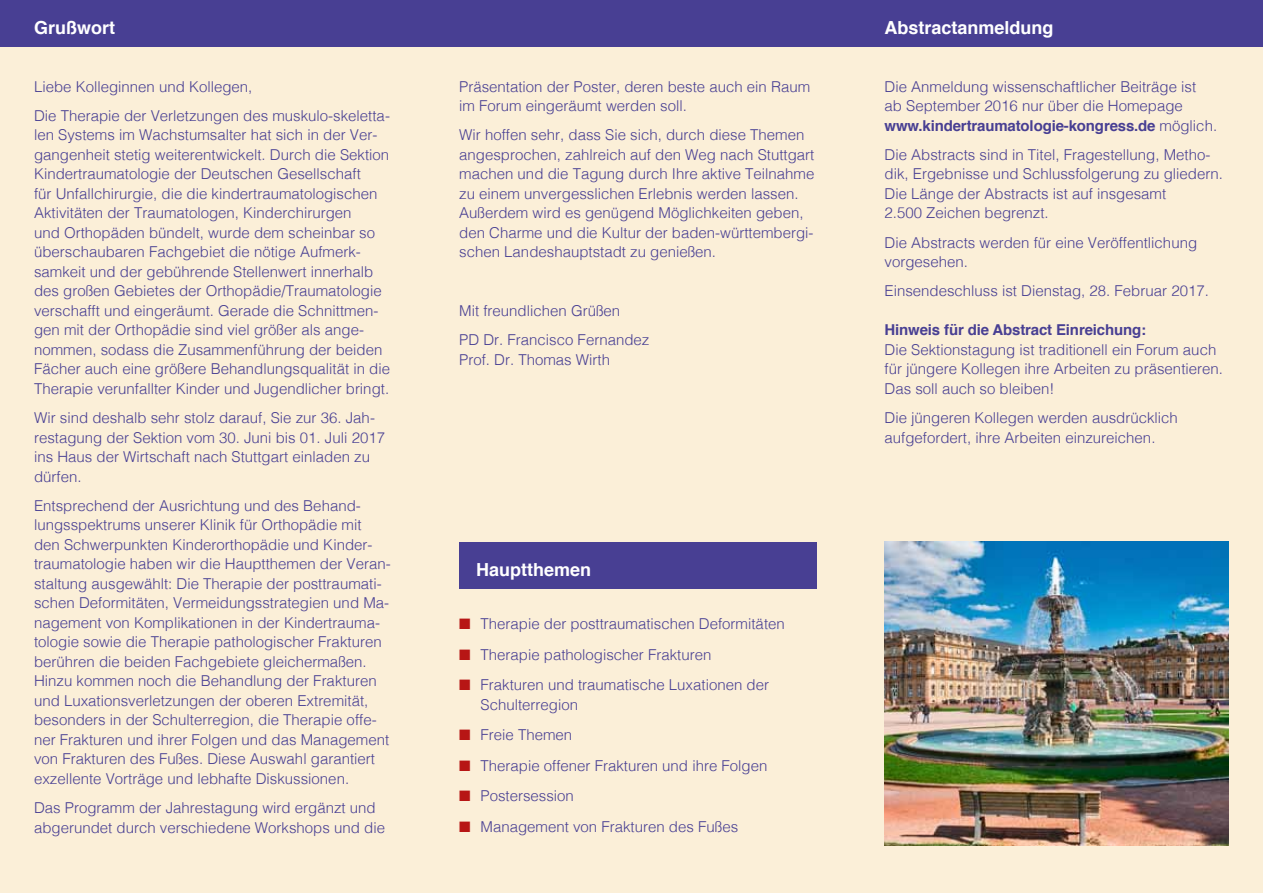
<style>
.page{position:relative;width:1263px;height:893px;background:#fbefd8}
.page>*{position:absolute;margin:0;border:0;box-sizing:border-box;transform-origin:0 0}
.t1{font:700 18px "Helvetica";color:#fff}
.t2{font:300 15px/19.5px "Helvetica";color:#483f93}
.t3{font:700 15px "Helvetica";letter-spacing:-.01em;color:#483f93}
.s1{color:#b71615}
.s2{font-weight:700}
</style>
<div class="page">
<div style="left:425px;top:0;width:425px;height:47px;background:#483f93"></div>
<div style="left:459px;top:542px;width:357px;height:47px;background:#483f93"></div>
<div style="left:850px;top:0;width:413px;height:47px;background:#483f93"></div>
<div style="left:0;top:0;width:425px;height:47px;background:#483f93"></div>
<img style="left:884px;top:542px;width:345px;height:303px">
<p class="t1" style="left:34px;top:13px;width:83px">Grußwort</p>
<p class="t1" style="left:884px;top:13px;width:171px">Abstractanmeldung</p>
<p class="t2" style="left:34px;top:71px;width:357px;line-height:29.2px">Liebe Kolleginnen und Kollegen,<br>Die Therapie der Verletzungen des muskulo-skeletta-</p>
<p class="t2" style="left:34px;top:124px;width:357px">len Systems im Wachstumsalter hat sich in der Ver&shy;gangenheit stetig weiterentwickelt. Durch die Sektion Kindertraumatologie der Deutschen Gesellschaft<br>für Unfallchirurgie, die die kindertraumatologischen Aktivitäten der Traumatologen, Kinderchirurgen<br>und Orthopäden bündelt, wurde dem scheinbar so überschaubaren Fachgebiet die nötige Aufmerk&shy;samkeit und der gebührende Stellenwert innerhalb des großen Gebietes der Orthopädie/Traumatologie verschafft und eingeräumt. Gerade die Schnittmen&shy;gen mit der Orthopädie sind viel größer als ange&shy;nommen, sodass die Zusammenführung der beiden Fächer auch eine größere Behandlungsqualität in die Therapie verunfallter Kinder und Jugendlicher bringt.</p>
<p class="t2" style="left:34px;top:407px;width:352px">Wir sind deshalb sehr stolz darauf, Sie zur 36. Jah&shy;restagung der Sektion vom 30. Juni bis 01. Juli 2017 ins Haus der Wirtschaft nach Stuttgart einladen zu dürfen.</p>
<p class="t2" style="left:34px;top:495px;width:358px">Entsprechend der Ausrichtung und des Behand&shy;lungsspektrums unserer Klinik für Orthopädie mit den Schwerpunkten Kinderorthopädie und Kinder&shy;traumatologie haben wir die Hauptthemen der Veran&shy;staltung ausgewählt: Die Therapie der posttraumati&shy;schen Deformitäten, Vermeidungsstrategien und Ma&shy;nagement von Komplikationen in der Kindertrauma&shy;tologie sowie die Therapie pathologischer Frakturen berühren die beiden Fachgebiete gleichermaßen.<br>Hinzu kommen noch die Behandlung der Frakturen und Luxationsverletzungen der oberen Extremität, besonders in der Schulterregion, die Therapie offe&shy;ner Frakturen und ihrer Folgen und das Management von Frakturen des Fußes. Diese Auswahl garantiert exzellente Vorträge und lebhafte Diskussionen.</p>
<p class="t2" style="left:34px;top:797px;width:352px">Das Programm der Jahrestagung wird ergänzt und abgerundet durch verschiedene Workshops und die</p>
<p class="t2" style="left:459px;top:75px;width:352px">Präsentation der Poster, deren beste auch ein Raum im Forum eingeräumt werden soll.</p>
<p class="t2" style="left:459px;top:124px;width:357px">Wir hoffen sehr, dass Sie sich, durch diese Themen angesprochen, zahlreich auf den Weg nach Stuttgart machen und die Tagung durch Ihre aktive Teilnahme zu einem unvergesslichen Erlebnis werden lassen.<br>Außerdem wird es genügend Möglichkeiten geben, den Charme und die Kultur der baden-württembergi&shy;schen Landeshauptstadt zu genießen.</p>
<p class="t2" style="left:459px;top:295px;width:192px;line-height:29.2px">Mit freundlichen Grüßen<br>PD Dr. Francisco Fernandez</p>
<p class="t2" style="left:459px;top:348px;width:152px">Prof. Dr. Thomas Wirth</p>
<p class="t1" style="left:476px;top:555px;width:117px">Hauptthemen</p>
<p class="t2" style="left:459px;top:613px;width:327px"><span class="s1">■</span> Therapie der posttraumatischen Deformitäten</p>
<p class="t2" style="left:459px;top:644px;width:254px"><span class="s1">■</span> Therapie pathologischer Frakturen</p>
<p class="t2" style="left:480px;top:674px;width:290px;text-indent:-21px"><span class="s1">■</span> Frakturen und traumatische Luxationen der<br>Schulterregion</p>
<p class="t2" style="left:459px;top:724px;width:114px"><span class="s1">■</span> Freie Themen</p>
<p class="t2" style="left:459px;top:755px;width:310px"><span class="s1">■</span> Therapie offener Frakturen und ihre Folgen</p>
<p class="t2" style="left:459px;top:785px;width:116px"><span class="s1">■</span> Postersession</p>
<p class="t2" style="left:459px;top:816px;width:280px"><span class="s1">■</span> Management von Frakturen des Fußes</p>
<p class="t2" style="left:884px;top:75px;width:334px">Die Anmeldung wissenschaftlicher Beiträge ist ab September 2016 nur über die Homepage <span class="s2">www.kindertraumatologie-kongress.de</span> möglich.</p>
<p class="t2" style="left:884px;top:144px;width:340px">Die Abstracts sind in Titel, Fragestellung, Metho&shy;dik, Ergebnisse und Schlussfolgerung zu gliedern.<br>Die Länge der Abstracts ist auf insgesamt<br>2.500 Zeichen begrenzt.</p>
<p class="t2" style="left:884px;top:231px;width:314px">Die Abstracts werden für eine Veröffentlichung vorgesehen.</p>
<p class="t2" style="left:884px;top:280px;width:326px">Einsendeschluss ist Dienstag, 28. Februar 2017.</p>
<p class="t3" style="left:884px;top:318px;width:263px">Hinweis für die Abstract Einreichung:</p>
<p class="t2" style="left:884px;top:339px;width:340px">Die Sektionstagung ist traditionell ein Forum auch für jüngere Kollegen ihre Arbeiten zu präsentieren.<br>Das soll auch so bleiben!</p>
<p class="t2" style="left:884px;top:407px;width:295px">Die jüngeren Kollegen werden ausdrücklich aufgefordert, ihre Arbeiten einzureichen.</p>
</div>
